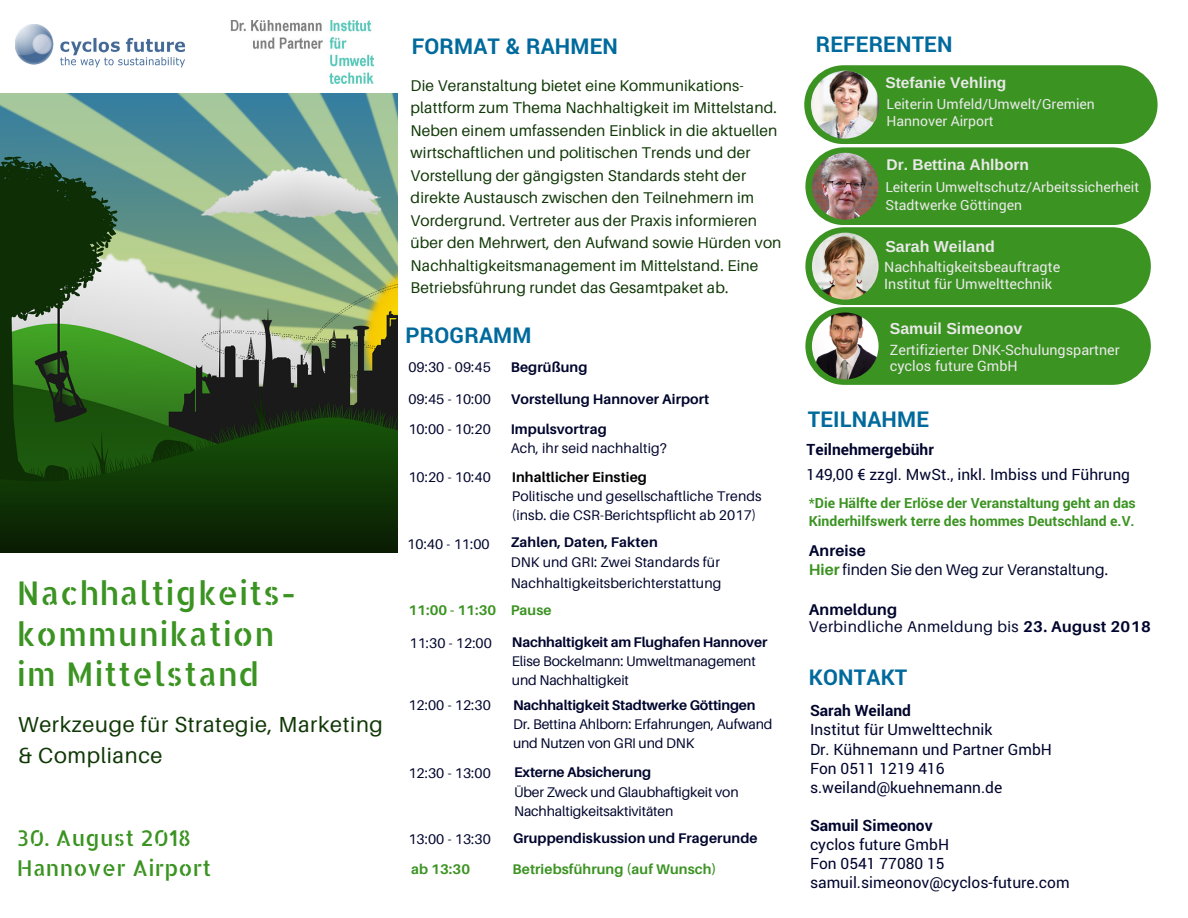
<style>
.page{position:relative;width:1188px;height:918px;background:#fff}
.page>*{position:absolute;margin:0;border:0;box-sizing:border-box;transform-origin:0 0}
.t1{font:32.7px/40.5px "Allerta Stencil";letter-spacing:.02em;color:#3b9322}
.t2{font:700 21.75px "Roboto";letter-spacing:.01em;color:#006a9d}
.t3{font:21.75px/30.3px "Aileron";letter-spacing:.03em;color:#103806}
.t4{font:21.75px/30.3px "Allerta Stencil";letter-spacing:.01em;color:#3b9322}
.t5{font:700 15.9px "Arimo";color:#eae9e9}
.t6{font:15.6px/22.5px "Aileron";letter-spacing:.01em;color:#103806}
.t7{font:15.6px/19.2px "Roboto";color:#00052d}
.t8{font:700 15.6px "Roboto";color:#00052d}
.t9{font:15.6px "Aileron";letter-spacing:.03em;color:#00052d}
.t10{font:15.6px "Aileron";color:#00052d}
.t11{font:700 15.6px "Arimo";color:#eae9e9}
.t12{font:700 15.6px "Aileron";letter-spacing:.01em;color:#00052d}
.t13{font:14.25px/16.8px "Roboto";color:#eae9e9}
.t14{font:13.95px/19.2px "Aileron";letter-spacing:.01em;color:#00052d}
.t15{font:13.95px/19.2px "Aileron";letter-spacing:-.01em;color:#00052d}
.t16{font:13.95px/18px "Roboto";color:#eae9e9}
.t17{font:700 13.95px "Aileron";letter-spacing:.01em;color:#00052d}
.t18{font:700 13.95px/18px "Roboto";color:#3b9322}
.t19{font:700 13.95px "Aileron";letter-spacing:-.01em;color:#00052d}
.t20{font:700 13.95px "Aileron";letter-spacing:.01em;color:#3b9322}
.t21{font:700 13.95px "Aileron";letter-spacing:.01em;color:#000}
.s1{font-weight:400}
.s2{font-weight:700;color:#3b9322}
.s3{font-weight:700}
</style>
<div class="page">
<img style="left:0;top:93px;width:397px;height:459px">
<img style="left:16px;top:25px;width:170px;height:43px">
<div style="left:804px;top:65px;width:354px;height:79px;background:#3b9322;border-radius:40px"></div>
<img style="left:811px;top:71px;width:68px;height:68px">
<div style="left:806px;top:147px;width:345px;height:78px;background:#3b9322;border-radius:39px"></div>
<img style="left:812px;top:153px;width:67px;height:67px">
<div style="left:806px;top:307px;width:345px;height:78px;background:#3b9322;border-radius:39px"></div>
<img style="left:812px;top:313px;width:66px;height:66px">
<div style="left:806px;top:227px;width:345px;height:78px;background:#3b9322;border-radius:39px"></div>
<img style="left:812px;top:233px;width:67px;height:67px">
<img style="left:231px;top:20px;width:143px;height:63px">
<h1 class="t1" style="left:17px;top:572px;width:281px">Nachhaltigkeits&shy;kommunikation im Mittelstand</h1>
<h2 class="t3" style="left:18px;top:709px;width:366px">Werkzeuge für Strategie, Marketing &amp; Compliance</h2>
<h2 class="t4" style="left:17px;top:822px;width:196px">30. August 2018<br>Hannover Airport</h2>
<h2 class="t2" style="left:412px;top:32px;width:208px">FORMAT &amp; RAHMEN</h2>
<p class="t6" style="left:411px;top:74px;width:372px">Die Veranstaltung bietet eine Kommunikations&shy;plattform zum Thema Nachhaltigkeit im Mittelstand.<br>Neben einem umfassenden Einblick in die aktuellen wirtschaftlichen und politischen Trends und der Vorstellung der gängigsten Standards steht der direkte Austausch zwischen den Teilnehmern im Vordergrund. Vertreter aus der Praxis informieren über den Mehrwert, den Aufwand sowie Hürden von Nachhaltigkeitsmanagement im Mittelstand. Eine Betriebsführung rundet das Gesamtpaket ab.</p>
<h2 class="t2" style="left:406px;top:320px;width:127px">PROGRAMM</h2>
<p class="t14" style="left:408px;top:358px;width:84px">09:30 - 09:45</p>
<p class="t14" style="left:408px;top:384px;width:84px;line-height:30.3px">09:45 - 10:00<br>10:00 - 10:20</p>
<p class="t14" style="left:408px;top:467px;width:84px">10:20 - 10:40</p>
<p class="t14" style="left:407px;top:534px;width:84px">10:40 - 11:00</p>
<p class="t20" style="left:408px;top:602px;width:89px">11:00 - 11:30</p>
<p class="t14" style="left:410px;top:633px;width:84px">11:30 - 12:00</p>
<p class="t14" style="left:408px;top:695px;width:84px">12:00 - 12:30</p>
<p class="t14" style="left:408px;top:763px;width:84px">12:30 - 13:00</p>
<p class="t14" style="left:408px;top:829px;width:84px">13:00 - 13:30</p>
<p class="t20" style="left:411px;top:861px;width:60px">ab 13:30</p>
<p class="t17" style="left:511px;top:359px;width:78px">Begrüßung</p>
<p class="t17" style="left:511px;top:390px;width:200px">Vorstellung Hannover Airport</p>
<p class="t17" style="left:511px;top:421px;width:97px">Impulsvortrag</p>
<p class="t14" style="left:511px;top:439px;width:158px">Ach, ihr seid nachhaltig?</p>
<p class="t21" style="left:512px;top:468px;width:137px">Inhaltlicher Einstieg</p>
<p class="t14" style="left:512px;top:486px;width:251px">Politische und gesellschaftliche Trends (insb. die CSR-Berichtspflicht ab 2017)</p>
<p class="t17" style="left:511px;top:534px;width:148px">Zahlen, Daten, Fakten</p>
<p class="t14" style="left:511px;top:552px;width:212px;line-height:20.2px">DNK und GRI: Zwei Standards für<br>Nachhaltigkeitsberichterstattung</p>
<p class="t20" style="left:511px;top:602px;width:42px">Pause</p>
<p class="t19" style="left:512px;top:633px;width:257px">Nachhaltigkeit am Flughafen Hannover</p>
<p class="t15" style="left:512px;top:651px;width:245px">Elise Bockelmann: Umweltmanagement und Nachhaltigkeit</p>
<p class="t19" style="left:513px;top:696px;width:244px">Nachhaltigkeit Stadtwerke Göttingen</p>
<p class="t15" style="left:513px;top:714px;width:261px">Dr. Bettina Ahlborn: Erfahrungen, Aufwand und Nutzen von GRI und DNK</p>
<p class="t19" style="left:514px;top:764px;width:138px">Externe Absicherung</p>
<p class="t15" style="left:514px;top:782px;width:226px">Über Zweck und Glaubhaftigkeit von<br>Nachhaltigkeitsaktivitäten</p>
<p class="t17" style="left:513px;top:829px;width:246px">Gruppendiskussion und Fragerunde</p>
<p class="t20" style="left:512px;top:861px;width:206px">Betriebsführung (auf Wunsch)</p>
<h2 class="t2" style="left:816px;top:29px;width:138px">REFERENTEN</h2>
<p class="t11" style="left:885px;top:74px;width:123px">Stefanie Vehling</p>
<p class="t16" style="left:886px;top:95px;width:210px;line-height:16.8px">Leiterin Umfeld/Umwelt/Gremien<br>Hannover Airport</p>
<p class="t11" style="left:886px;top:156px;width:144px">Dr. Bettina Ahlborn</p>
<p class="t16" style="left:885px;top:177px;width:255px">Leiterin Umweltschutz/Arbeitssicherheit<br>Stadtwerke Göttingen</p>
<p class="t5" style="left:885px;top:237px;width:111px">Sarah Weiland</p>
<p class="t13" style="left:884px;top:259px;width:178px">Nachhaltigkeitsbeauftragte<br>Institut für Umwelttechnik</p>
<p class="t5" style="left:890px;top:319px;width:134px">Samuil Simeonov</p>
<p class="t13" style="left:890px;top:341px;width:231px">Zertifizierter DNK-Schulungspartner cyclos future GmbH</p>
<h2 class="t2" style="left:808px;top:404px;width:123px">TEILNAHME</h2>
<p class="t8" style="left:807px;top:439px;width:129px">Teilnehmergebühr</p>
<p class="t7" style="left:807px;top:464px;width:325px">149,00 € zzgl. MwSt., inkl. Imbiss und Führung</p>
<p class="t18" style="left:809px;top:494px;width:328px"><span class="s1">*</span>Die Hälfte der Erlöse der Veranstaltung geht an das<br>Kinderhilfswerk terre des hommes Deutschland e.V.</p>
<p class="t12" style="left:809px;top:541px;width:58px">Anreise</p>
<p class="t10" style="left:809px;top:560px;width:301px"><span class="s2">Hier</span> finden Sie den Weg zur Veranstaltung.</p>
<p class="t12" style="left:809px;top:599px;width:90px">Anmeldung</p>
<p class="t9" style="left:809px;top:617px;width:343px">Verbindliche Anmeldung bis <span class="s3">23. August 2018</span></p>
<h2 class="t2" style="left:809px;top:663px;width:100px">KONTAKT</h2>
<p class="t8" style="left:810px;top:700px;width:102px">Sarah Weiland</p>
<p class="t7" style="left:810px;top:720px;width:244px">Institut für Umwelttechnik<br>Dr. Kühnemann und Partner GmbH<br>Fon 0511 1219 416 s.weiland@kuehnemann.de</p>
<p class="t8" style="left:810px;top:815px;width:124px">Samuil Simeonov</p>
<p class="t7" style="left:810px;top:834px;width:261px">cyclos future GmbH<br>Fon 0541 77080 15 samuil.simeonov@cyclos-future.com</p>
</div>
